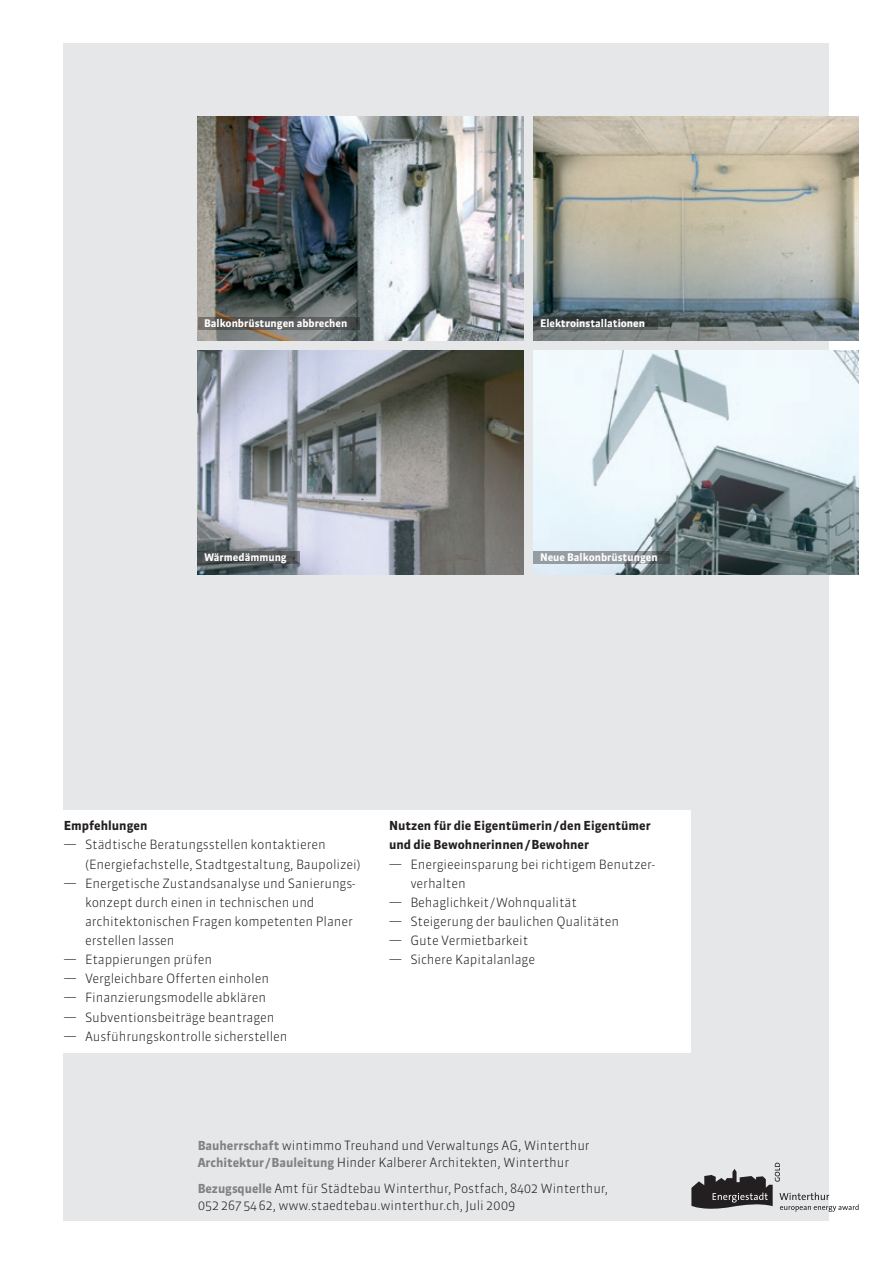
<style>
.page{position:relative;width:893px;height:1263px;background:#fff}
.page>*{position:absolute;margin:0;border:0;box-sizing:border-box;transform-origin:0 0}
._03_Lauftext_Aufzähl{font:300 12.75px/19.2px "Sanuk OT";letter-spacing:-.01em;color:#231f20}
._04_Tabellentext{font:300 12.75px/17px "Sanuk OT";letter-spacing:-.01em;color:#231f20}
._02_Titel{font:700 12.3px/19.2px "Sanuk OT";color:#231f20}
._06_Legende{font:700 10.5px "Sanuk OT";color:#fff}
.s1{font-weight:700;font-size:12.3px;color:#808285}
</style>
<div class="page">
<div style="left:64px;top:43px;width:765px;height:1177px;background:#e6e7e9"></div>
<div style="left:60px;top:810px;width:631px;height:242px;background:#fff"></div>
<img style="left:198px;top:117px;width:325px;height:223px">
<img style="left:198px;top:351px;width:325px;height:223px">
<img style="left:534px;top:117px;width:325px;height:223px">
<img style="left:534px;top:351px;width:325px;height:223px">
<svg style="left:198px;top:317px;width:161px;height:13px"></svg>
<svg style="left:198px;top:551px;width:102px;height:12px"></svg>
<svg style="left:534px;top:317px;width:124px;height:13px"></svg>
<svg style="left:534px;top:551px;width:136px;height:12px;fill:#959ca1"></svg>
<svg style="left:691px;top:1163px;width:168px;height:49px"></svg>
<p class="_06_Legende" style="left:204px;top:317px;width:145px">Balkonbrüstungen abbrechen</p>
<p class="_06_Legende" style="left:204px;top:551px;width:84px">Wärmedämmung</p>
<p class="_06_Legende" style="left:540px;top:317px;width:106px">Elektroinstallationen</p>
<p class="_06_Legende" style="left:540px;top:551px;width:119px">Neue Balkonbrüstungen</p>
<p class="_02_Titel" style="left:64px;top:816px;width:85px">Empfehlungen</p>
<p class="_03_Lauftext_Aufzähl" style="left:85px;top:835px;width:277px;text-indent:-21px">— Städtische Beratungsstellen kontaktieren (Energiefachstelle, Stadtgestaltung, Baupolizei)</p>
<p class="_03_Lauftext_Aufzähl" style="left:85px;top:873px;width:272px;text-indent:-21px">— Energetische Zustandsanalyse und Sanierungs&shy;konzept durch einen in technischen und architektonischen Fragen kompetenten Planer erstellen lassen</p>
<p class="_03_Lauftext_Aufzähl" style="left:64px;top:950px;width:150px">— Etappierungen prüfen</p>
<p class="_03_Lauftext_Aufzähl" style="left:64px;top:969px;width:207px">— Vergleichbare Offerten einholen</p>
<p class="_03_Lauftext_Aufzähl" style="left:64px;top:988px;width:204px">— Finanzierungsmodelle abklären</p>
<p class="_03_Lauftext_Aufzähl" style="left:64px;top:1007px;width:212px">— Subventionsbeiträge beantragen</p>
<p class="_03_Lauftext_Aufzähl" style="left:64px;top:1026px;width:225px">— Ausführungskontrolle sicherstellen</p>
<p class="_02_Titel" style="left:389px;top:816px;width:263px">Nutzen für die Eigentümerin/den Eigentümer und die Bewohnerinnen/Bewohner</p>
<p class="_03_Lauftext_Aufzähl" style="left:410px;top:854px;width:246px;text-indent:-21px">— Energieeinsparung bei richtigem Benutzer&shy;verhalten</p>
<p class="_03_Lauftext_Aufzähl" style="left:389px;top:892px;width:189px">— Behaglichkeit/Wohnqualität</p>
<p class="_03_Lauftext_Aufzähl" style="left:389px;top:912px;width:232px">— Steigerung der baulichen Qualitäten</p>
<p class="_03_Lauftext_Aufzähl" style="left:389px;top:931px;width:141px">— Gute Vermietbarkeit</p>
<p class="_03_Lauftext_Aufzähl" style="left:389px;top:950px;width:148px">— Sichere Kapitalanlage</p>
<p class="_04_Tabellentext" style="left:198px;top:1137px;width:393px"><span class="s1">Bauherrschaft</span> wintimmo Treuhand und Verwaltungs AG, Winterthur<br><span class="s1">Architektur /Bauleitung</span> Hinder Kalberer Architekten, Winterthur</p>
<p class="_04_Tabellentext" style="left:198px;top:1180px;width:412px"><span class="s1">Bezugsquelle</span> Amt für Städtebau Winterthur, Postfach, 8402 Winterthur,<br>052 267 54 62, www.staedtebau.winterthur.ch, Juli 2009</p>
</div>
